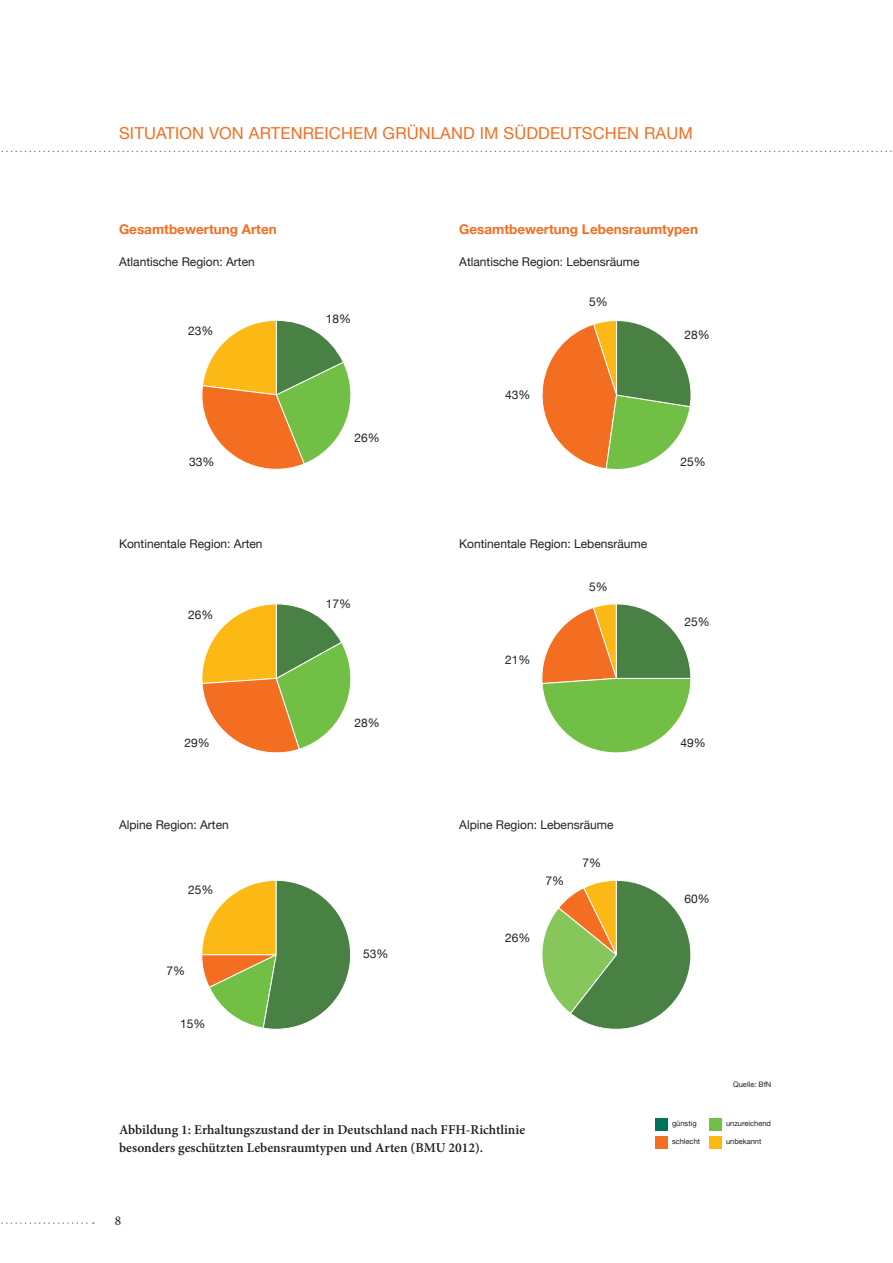
<style>
.page{position:relative;width:893px;height:1263px;background:#fff}
.page>*{position:absolute;margin:0;border:0;box-sizing:border-box;transform-origin:0 0}
.t1{font:16.5px "Helvetica Neue";letter-spacing:.01em;color:#f36e21}
.t2{font:600 13.5px/18px "Minion Pro";color:#231f20}
.t3{font:700 13.5px "Helvetica Neue";color:#f36e21}
.t4{font:13.5px "Minion Pro";color:#231f20}
.t5{font:12px "Helvetica Neue";color:#231f20}
.t6{font:7.5px "Helvetica Neue";color:#231f20}
</style>
<div class="page">
<svg style="left:1px;top:151px;width:891px;height:1px"></svg>
<svg style="left:1px;top:1222px;width:93px;height:2px"></svg>
<svg style="left:202px;top:320px;width:149px;height:150px"></svg>
<svg style="left:542px;top:320px;width:149px;height:150px"></svg>
<svg style="left:202px;top:604px;width:149px;height:149px"></svg>
<svg style="left:542px;top:604px;width:149px;height:149px"></svg>
<svg style="left:201px;top:880px;width:150px;height:150px"></svg>
<svg style="left:542px;top:880px;width:149px;height:150px"></svg>
<div style="left:655px;top:1118px;width:13px;height:12px;background:#01745c"></div>
<div style="left:709px;top:1118px;width:13px;height:12px;background:#71bf44"></div>
<div style="left:655px;top:1136px;width:13px;height:12px;background:#f36e21"></div>
<div style="left:709px;top:1136px;width:13px;height:12px;background:#fcb814"></div>
<h1 class="t1" style="left:119px;top:119px;width:575px">Situation von artenreichem Grünland im süddeutschen Raum</h1>
<p class="t3" style="left:119px;top:217px;width:159px">Gesamtbewertung Arten</p>
<p class="t3" style="left:459px;top:217px;width:240px">Gesamtbewertung Lebensraumtypen</p>
<p class="t5" style="left:119px;top:252px;width:137px">Atlantische Region: Arten</p>
<p class="t5" style="left:459px;top:252px;width:182px">Atlantische Region: Lebensräume</p>
<p class="t5" style="left:188px;top:320px;width:27px">23%</p>
<p class="t5" style="left:189px;top:452px;width:27px">33%</p>
<p class="t5" style="left:326px;top:309px;width:27px">18%</p>
<p class="t5" style="left:354px;top:428px;width:27px">26%</p>
<p class="t5" style="left:505px;top:385px;width:27px">43%</p>
<p class="t5" style="left:589px;top:292px;width:20px">5%</p>
<p class="t5" style="left:119px;top:534px;width:145px">Kontinentale Region: Arten</p>
<p class="t5" style="left:459px;top:534px;width:190px">Kontinentale Region: Lebensräume</p>
<p class="t5" style="left:188px;top:604px;width:27px">26%</p>
<p class="t5" style="left:184px;top:732px;width:27px">29%</p>
<p class="t5" style="left:326px;top:593px;width:27px">17%</p>
<p class="t5" style="left:355px;top:712px;width:27px">28%</p>
<p class="t5" style="left:505px;top:649px;width:27px">21%</p>
<p class="t5" style="left:589px;top:576px;width:20px">5%</p>
<p class="t5" style="left:685px;top:324px;width:27px">28%</p>
<p class="t5" style="left:680px;top:452px;width:27px">25%</p>
<p class="t5" style="left:685px;top:612px;width:27px">25%</p>
<p class="t5" style="left:680px;top:732px;width:27px">49%</p>
<p class="t5" style="left:119px;top:814px;width:111px">Alpine Region: Arten</p>
<p class="t5" style="left:459px;top:814px;width:156px">Alpine Region: Lebensräume</p>
<p class="t5" style="left:188px;top:879px;width:27px">25%</p>
<p class="t5" style="left:166px;top:960px;width:20px">7%</p>
<p class="t5" style="left:180px;top:1014px;width:27px">15%</p>
<p class="t5" style="left:363px;top:944px;width:27px">53%</p>
<p class="t5" style="left:545px;top:871px;width:20px">7%</p>
<p class="t5" style="left:505px;top:928px;width:27px">26%</p>
<p class="t5" style="left:582px;top:853px;width:20px">7%</p>
<p class="t2" style="left:119px;top:1121px;width:408px">Abbildung 1: Erhaltungszustand der in Deutschland nach FFH-Richtlinie besonders geschützten Lebensraumtypen und Arten (BMU 2012).</p>
<p class="t4" style="left:115px;top:1211px;width:8px">8</p>
<p class="t5" style="left:685px;top:889px;width:27px">60%</p>
<p class="t6" style="left:733px;top:1078px;width:40px">Quelle: BfN</p>
<p class="t6" style="left:672px;top:1117px;width:26px">günstig</p>
<p class="t6" style="left:726px;top:1117px;width:47px">unzureichend</p>
<p class="t6" style="left:672px;top:1135px;width:30px">schlecht</p>
<p class="t6" style="left:726px;top:1135px;width:37px">unbekannt</p>
</div>
